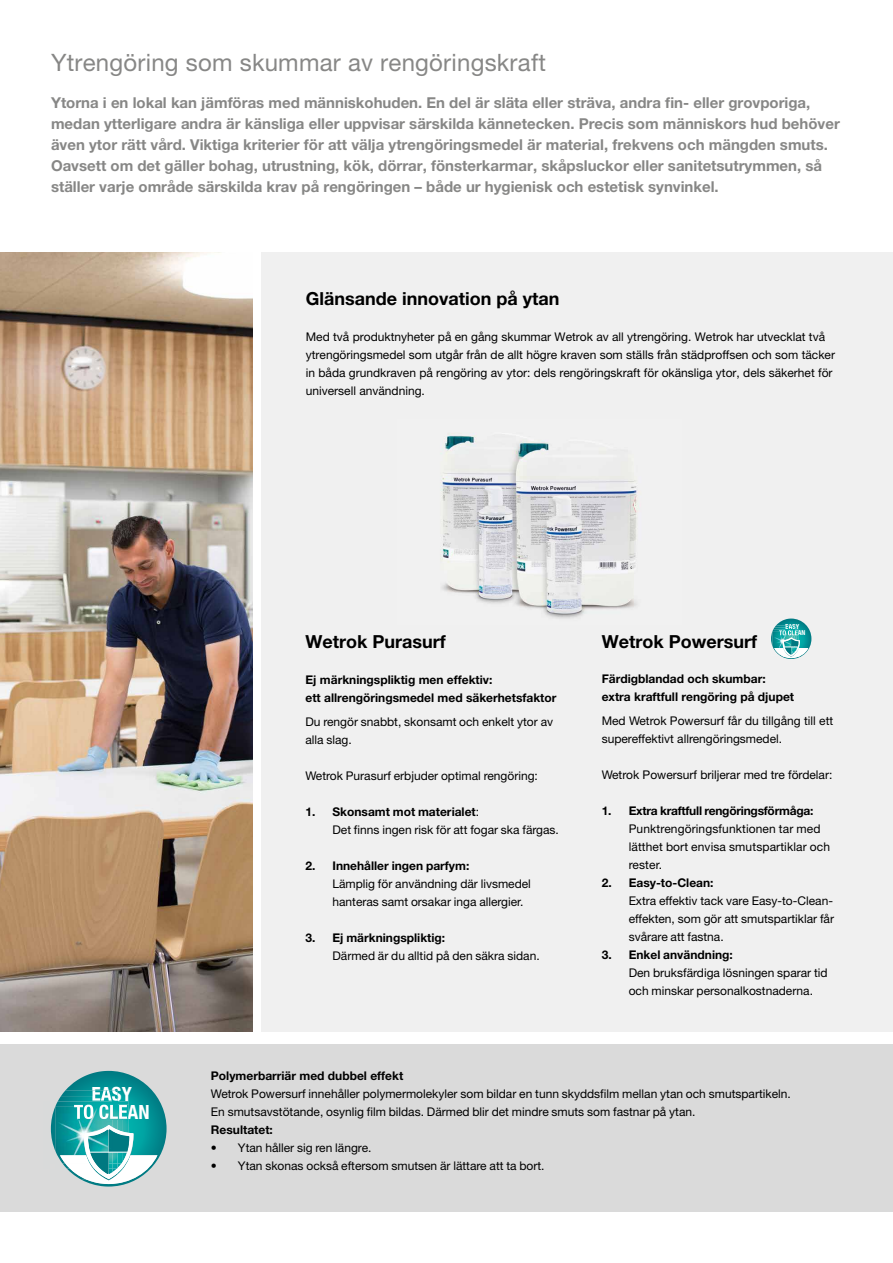
<style>
.page{position:relative;width:893px;height:1263px;background:#fff}
.page>*{position:absolute;margin:0;border:0;box-sizing:border-box;transform-origin:0 0}
.t1{font:24px "Helvetica Neue LT Pro";letter-spacing:.01em;color:#878786}
.t2{font:700 condensed 19.5px "Helvetica Neue";color:#fff}
.t3{font:700 18px "Helvetica Neue LT Pro";color:#000}
.t4{font:700 15px/21px "Helvetica Neue LT Pro";color:#878786}
.t5{font:12px/18px "Helvetica Neue LT Std";color:#000}
.t6{font:12px/18px "Helvetica Neue LT Pro";color:#000}
.t7{font:700 12px/18px "Helvetica Neue LT Pro";color:#000}
.t8{font:700 12px "Helvetica Neue LT Std";color:#000}
.t9{font:700 12px "Helvetica Neue LT Std";letter-spacing:-.02em;color:#000}
.t10{font:700 condensed 6.75px "Helvetica Neue";color:#fff}
.s1{font-weight:700}
</style>
<div class="page">
<div style="left:261px;top:252px;width:632px;height:779px;background:#f0f0f0"></div>
<div style="left:0;top:1044px;width:893px;height:168px;background:#dadada"></div>
<img style="left:61px;top:1090px;width:31px;height:6px">
<img style="left:92px;top:1090px;width:26px;height:6px">
<svg style="left:50px;top:1096px;width:107px;height:88px;background:#60babb"></svg>
<img style="left:60px;top:1155px;width:24px;height:8px">
<img style="left:84px;top:1125px;width:28px;height:38px">
<img style="left:109px;top:1129px;width:3px;height:23px">
<hr style="left:90px;top:1152px;width:37px;height:1px;background:#fff">
<svg style="left:771px;top:618px;width:37px;height:41px"></svg>
<img style="left:0;top:252px;width:252px;height:779px">
<img style="left:440px;top:435px;width:197px;height:183px">
<h1 class="t1" style="left:51px;top:49px;width:496px">Ytrengöring som skummar av rengöringskraft</h1>
<p class="t4" style="left:51px;top:92px;width:790px">Ytorna i en lokal kan jämföras med människohuden. En del är släta eller sträva, andra fin- eller grovporiga, medan ytterligare andra är känsliga eller uppvisar särskilda kännetecken. Precis som människors hud behöver även ytor rätt vård. Viktiga kriterier för att välja ytrengöringsmedel är material, frekvens och mängden smuts.<br>Oavsett om det gäller bohag, utrustning, kök, dörrar, fönsterkarmar, skåpsluckor eller sanitetsutrymmen, så ställer varje område särskilda krav på rengöringen – både ur hygienisk och estetisk synvinkel.</p>
<h3 class="t3" style="left:306px;top:288px;width:255px">Glänsande innovation på ytan</h3>
<p class="t6" style="left:306px;top:327px;width:531px">Med två produktnyheter på en gång skummar Wetrok av all ytrengöring. Wetrok har utvecklat två ytrengöringsmedel som utgår från de allt högre kraven som ställs från städproffsen och som täcker in båda grundkraven på rengöring av ytor: dels rengöringskraft för okänsliga ytor, dels säkerhet för universell användning.</p>
<h3 class="t3" style="left:305px;top:631px;width:142px">Wetrok Purasurf</h3>
<h3 class="t3" style="left:602px;top:631px;width:157px">Wetrok Powersurf</h3>
<p class="t10" style="left:785px;top:621px;width:16px">EASY</p>
<h2 class="t2" style="left:91px;top:1077px;width:42px">EASY</h2>
<p class="t7" style="left:305px;top:670px;width:253px">Ej märkningspliktig men effektiv:<br>ett allrengöringsmedel med säkerhetsfaktor</p>
<p class="t5" style="left:305px;top:712px;width:249px">Du rengör snabbt, skonsamt och enkelt ytor av alla slag.</p>
<p class="t5" style="left:305px;top:766px;width:234px">Wetrok Purasurf erbjuder optimal rengöring:</p>
<p class="t5" style="left:332px;top:802px;width:228px;text-indent:-27px"><span class="s1">1. Skonsamt mot materialet</span>:<br>Det finns ingen risk för att fogar ska färgas.</p>
<p class="t8" style="left:305px;top:858px;width:165px">2. Innehåller ingen parfym:</p>
<p class="t5" style="left:332px;top:874px;width:200px">Lämplig för användning där livsmedel hanteras samt orsakar inga allergier.</p>
<p class="t8" style="left:305px;top:930px;width:141px">3. Ej märkningspliktig:</p>
<p class="t5" style="left:332px;top:946px;width:209px">Därmed är du alltid på den säkra sidan.</p>
<p class="t7" style="left:602px;top:670px;width:194px">Färdigblandad och skumbar: extra kraftfull rengöring på djupet</p>
<p class="t5" style="left:602px;top:712px;width:233px">Med Wetrok Powersurf får du tillgång till ett supereffektivt allrengöringsmedel.</p>
<p class="t5" style="left:602px;top:766px;width:232px">Wetrok Powersurf briljerar med tre fördelar:</p>
<p class="t9" style="left:602px;top:804px;width:213px">1. Extra kraftfull rengöringsförmåga:</p>
<p class="t5" style="left:629px;top:820px;width:203px">Punktrengöringsfunktionen tar med lätthet bort envisa smutspartiklar och rester.</p>
<p class="t8" style="left:602px;top:876px;width:113px">2. Easy-to-Clean:</p>
<p class="t5" style="left:629px;top:892px;width:207px;text-align:justify">Extra effektiv tack vare Easy-to-Clean&shy;effekten, som gör att smutspartiklar får svårare att fastna.</p>
<p class="t8" style="left:602px;top:948px;width:133px">3. Enkel användning:</p>
<p class="t5" style="left:629px;top:964px;width:200px">Den bruksfärdiga lösningen sparar tid och minskar personalkostnaderna.</p>
<p class="t7" style="left:211px;top:1066px;width:194px">Polymerbarriär med dubbel effekt</p>
<p class="t5" style="left:211px;top:1085px;width:581px">Wetrok Powersurf innehåller polymermolekyler som bildar en tunn skyddsfilm mellan ytan och smutspartikeln.<br>En smutsavstötande, osynlig film bildas. Därmed blir det mindre smuts som fastnar på ytan.</p>
<p class="t8" style="left:211px;top:1122px;width:63px">Resultatet:</p>
<p class="t5" style="left:211px;top:1139px;width:162px">• Ytan håller sig ren längre.</p>
<p class="t5" style="left:211px;top:1157px;width:335px">• Ytan skonas också eftersom smutsen är lättare att ta bort.</p>
</div>
